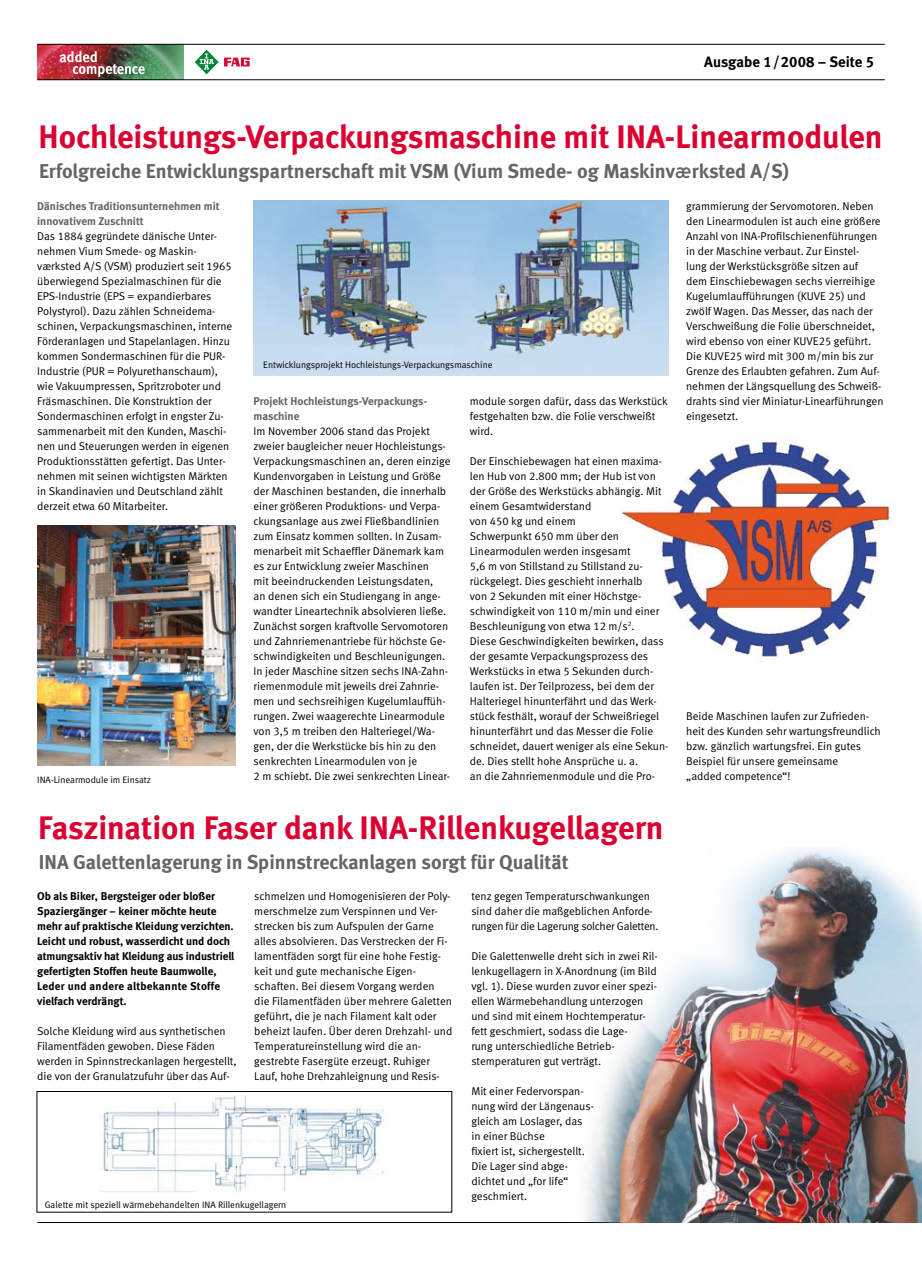
<style>
.page{position:relative;width:922px;height:1276px;background:#fff}
.page>*{position:absolute;margin:0;border:0;box-sizing:border-box;transform-origin:0 0}
.t1{font:32.5px "Meta Bold LF";color:#db0031}
.t2{font:20px "Meta Bold LF";color:#646567}
.t3{font:15px "Meta Bold LF";color:#000}
.t4{font:11.25px/15px "Meta Normal LF";color:#000}
.t5{font:11.25px/15px "Meta Bold LF";color:#000}
.t6{font:11.25px/15px "Meta Bold LF";color:#646567}
.t7{font:9.38px "Meta Normal LF";color:#000}
.s1{font-family:"Interstate"}
</style>
<div class="page">
<svg style="left:224px;top:58px;width:25px;height:8px"></svg>
<svg style="left:195px;top:50px;width:23px;height:24px"></svg>
<img style="left:37px;top:45px;width:146px;height:34px">
<img style="left:60px;top:51px;width:85px;height:26px">
<hr style="left:37px;top:44px;width:847px;height:1px;background:#000">
<hr style="left:37px;top:79px;width:847px;height:1px;background:#000">
<hr style="left:37px;top:1222px;width:884px;height:1px;background:#000">
<img style="left:37px;top:525px;width:199px;height:240px">
<img style="left:253px;top:200px;width:415px;height:175px">
<img style="left:621px;top:439px;width:274px;height:218px">
<img style="left:585px;top:847px;width:336px;height:375px">
<img style="left:99px;top:1095px;width:285px;height:98px">
<div style="left:37px;top:1091px;width:415px;height:121px;border:1px solid #000"></div>
<h3 class="t3" style="left:704px;top:53px;width:159px">Ausgabe 1/2008 – Seite</h3>
<h1 class="t1" style="left:39px;top:118px;width:845px">Hochleistungs-Verpackungsmaschine mit INA-Linearmodulen</h1>
<h2 class="t2" style="left:39px;top:160px;width:751px">Erfolgreiche Entwicklungspartnerschaft mit VSM (Vium Smede- og Maskinv<span class="s1">æ</span>rksted A/S)</h2>
<p class="t6" style="left:37px;top:198px;width:184px">Dänisches Traditionsunternehmen mit innovativem Zuschnitt</p>
<p class="t4" style="left:37px;top:228px;width:196px">Das 1884 gegründete dänische Unter&shy;nehmen Vium Smede- og Maskin&shy;værksted A/S (VSM) produziert seit 1965 überwiegend Spezialmaschinen für die EPS-Industrie (EPS = expandierbares Polystyrol). Dazu zählen Schneidema&shy;schinen, Verpackungsmaschinen, interne Förderanlagen und Stapelanlagen. Hinzu kommen Sondermaschinen für die PUR-Industrie (PUR = Polyurethanschaum), wie Vakuumpressen, Spritzroboter und Fräsmaschinen. Die Konstruktion der Sondermaschinen erfolgt in engster Zu&shy;sammenarbeit mit den Kunden, Maschi&shy;nen und Steuerungen werden in eigenen Produktionsstätten gefertigt. Das Unter&shy;nehmen mit seinen wichtigsten Märkten in Skandinavien und Deutschland zählt derzeit etwa 60 Mitarbeiter.</p>
<p class="t7" style="left:37px;top:774px;width:115px">INA-Linearmodule im Einsatz</p>
<p class="t7" style="left:263px;top:360px;width:231px">Entwicklungsprojekt Hochleistungs-Verpackungsmaschine</p>
<p class="t6" style="left:253px;top:393px;width:175px">Projekt Hochleistungs-Verpackungs&shy;maschine</p>
<p class="t4" style="left:253px;top:423px;width:198px">Im November 2006 stand das Projekt zweier baugleicher neuer Hochleistungs-Verpackungsmaschinen an, deren einzige Kundenvorgaben in Leistung und Größe der Maschinen bestanden, die innerhalb einer größeren Produktions- und Verpa&shy;ckungsanlage aus zwei Fließbandlinien zum Einsatz kommen sollten. In Zusam&shy;menarbeit mit Schaeffler Dänemark kam es zur Entwicklung zweier Maschinen<br>mit beeindruckenden Leistungsdaten,<br>an denen sich ein Studiengang in ange&shy;wandter Lineartechnik absolvieren ließe.<br>Zunächst sorgen kraftvolle Servomotoren und Zahnriemenantriebe für höchste Ge&shy;schwindigkeiten und Beschleunigungen.<br>In jeder Maschine sitzen sechs INA-Zahn&shy;riemenmodule mit jeweils drei Zahnrie&shy;men und sechsreihigen Kugelumlauffüh&shy;rungen. Zwei waagerechte Linearmodule von 3,5 m treiben den Halteriegel/Wa&shy;gen, der die Werkstücke bis hin zu den senkrechten Linearmodulen von je<br>2 m schiebt. Die zwei senkrechten Linear-</p>
<p class="t4" style="left:469px;top:393px;width:199px">module sorgen dafür, dass das Werkstück festgehalten bzw. die Folie verschweißt wird.</p>
<p class="t4" style="left:469px;top:453px;width:200px">Der Einschiebewagen hat einen maxima&shy;len Hub von 2.800 mm; der Hub ist von der Größe des Werkstücks abhängig. Mit einem Gesamtwiderstand<br>von 450 kg und einem<br>Schwerpunkt 650 mm über den Linearmodulen werden insgesamt<br>5,6 m von Stillstand zu Stillstand zu&shy;rückgelegt. Dies geschieht innerhalb<br>von 2 Sekunden mit einer Höchstge&shy;schwindigkeit von 110 m/min und einer Beschleunigung von etwa 12 m/s<sup>2</sup>.<br>Diese Geschwindigkeiten bewirken, dass der gesamte Verpackungsprozess des Werkstücks in etwa 5 Sekunden durch&shy;laufen ist. Der Teilprozess, bei dem der Halteriegel hinunterfährt und das Werk&shy;stück festhält, worauf der Schweißriegel hinunterfährt und das Messer die Folie schneidet, dauert weniger als eine Sekun&shy;de. Dies stellt hohe Ansprüche u. a.<br>an die Zahnriemenmodule und die Pro-</p>
<h1 class="t1" style="left:38px;top:808px;width:626px">Faszination Faser dank INA-Rillenkugellagern</h1>
<h2 class="t2" style="left:39px;top:850px;width:531px">INA Galettenlagerung in Spinnstreckanlagen sorgt für Qualität</h2>
<p class="t5" style="left:37px;top:888px;width:199px">Ob als Biker, Bergsteiger oder bloßer Spaziergänger – keiner möchte heute mehr auf praktische Kleidung verzichten.<br>Leicht und robust, wasserdicht und doch atmungsaktiv hat Kleidung aus industriell gefertigten Stoffen heute Baumwolle, Leder und andere altbekannte Stoffe vielfach verdrängt.</p>
<p class="t4" style="left:37px;top:1023px;width:201px">Solche Kleidung wird aus synthetischen Filamentfäden gewoben. Diese Fäden werden in Spinnstreckanlagen hergestellt, die von der Granulatzufuhr über das Auf-</p>
<p class="t4" style="left:254px;top:888px;width:200px">schmelzen und Homogenisieren der Poly&shy;merschmelze zum Verspinnen und Ver&shy;strecken bis zum Aufspulen der Garne alles absolvieren. Das Verstrecken der Fi&shy;lamentfäden sorgt für eine hohe Festig&shy;keit und gute mechanische Eigen&shy;schaften. Bei diesem Vorgang werden die Filamentfäden über mehrere Galetten geführt, die je nach Filament kalt oder beheizt laufen. Über deren Drehzahl- und Temperatureinstellung wird die an&shy;gestrebte Fasergüte erzeugt. Ruhiger Lauf, hohe Drehzahleignung und Resis-</p>
<p class="t4" style="left:471px;top:888px;width:189px">tenz gegen Temperaturschwankungen sind daher die maßgeblichen Anforde&shy;rungen für die Lagerung solcher Galetten.</p>
<p class="t4" style="left:471px;top:948px;width:188px">Die Galettenwelle dreht sich in zwei Ril&shy;lenkugellagern in X-Anordnung (im Bild vgl. 1). Diese wurden zuvor einer spezi&shy;ellen Wärmebehandlung unterzogen und sind mit einem Hochtemperatur&shy;fett geschmiert, sodass die Lage-<br>rung unterschiedliche Betrieb&shy;stemperaturen gut verträgt.</p>
<p class="t4" style="left:471px;top:1083px;width:124px">Mit einer Federvorspan&shy;nung wird der Längenaus&shy;gleich am Loslager, das in einer Büchse<br>fixiert ist, sichergestellt.<br>Die Lager sind abge&shy;dichtet und „for life“ geschmiert.</p>
<p class="t7" style="left:45px;top:1199px;width:243px">Galette mit speziell wärmebehandelten INA Rillenkugellagern</p>
<p class="t4" style="left:686px;top:198px;width:199px">grammierung der Servomotoren. Neben den Linearmodulen ist auch eine größere Anzahl von INA-Profilschienenführungen in der Maschine verbaut. Zur Einstel-<br>lung der Werkstücksgröße sitzen auf<br>dem Einschiebewagen sechs vierreihige Kugelumlaufführungen (KUVE 25) und zwölf Wagen. Das Messer, das nach der Verschweißung die Folie überschneidet, wird ebenso von einer KUVE25 geführt.<br>Die KUVE25 wird mit 300 m/min bis zur Grenze des Erlaubten gefahren. Zum Auf&shy;nehmen der Längsquellung des Schweiß&shy;drahts sind vier Miniatur-Linearführungen eingesetzt.</p>
<p class="t4" style="left:686px;top:708px;width:196px">Beide Maschinen laufen zur Zufrieden&shy;heit des Kunden sehr wartungsfreundlich bzw. gänzlich wartungsfrei. Ein gutes Beispiel für unsere gemeinsame<br>„added competence“!</p>
</div>
